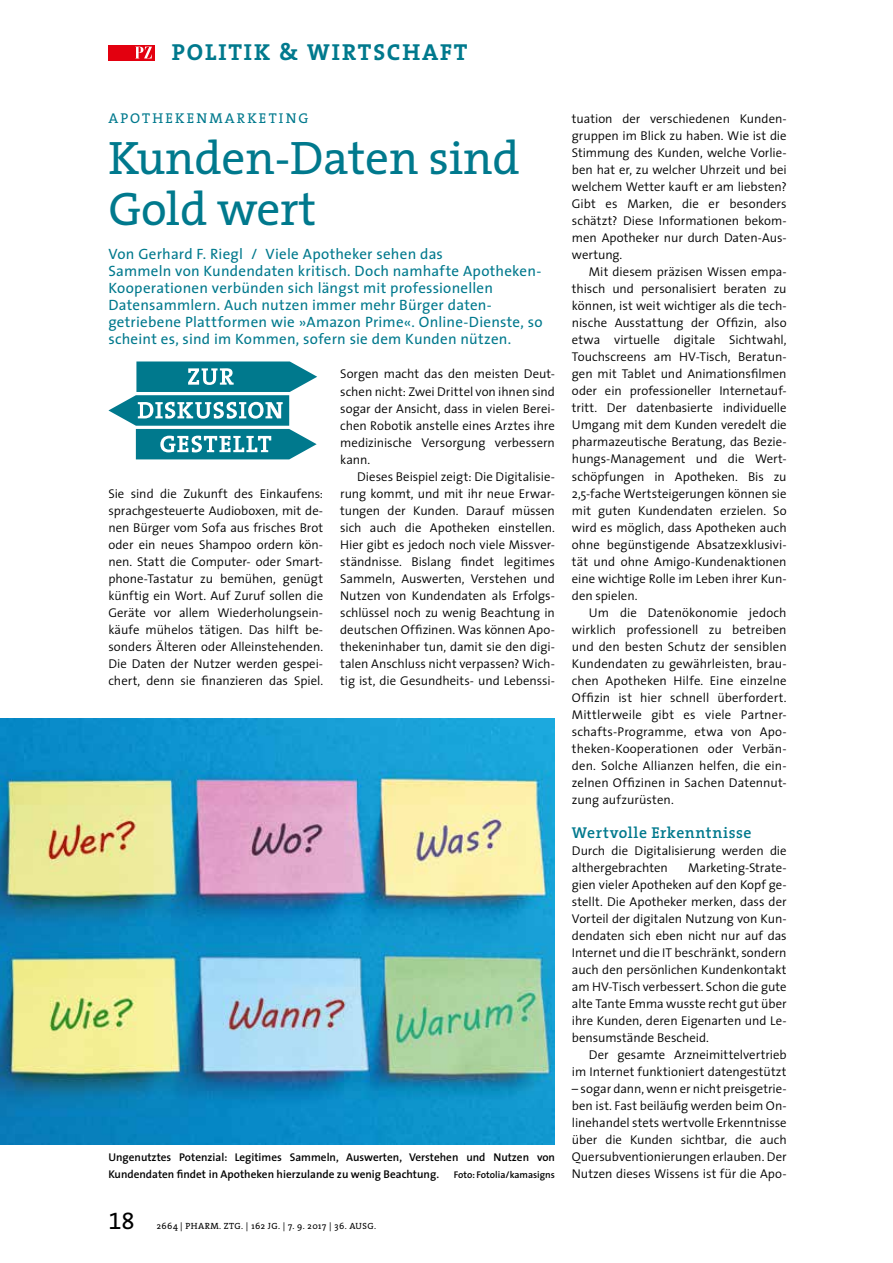
<style>
.page{position:relative;width:893px;height:1263px;background:#fff}
.page>*{position:absolute;margin:0;border:0;box-sizing:border-box;transform-origin:0 0}
.t1{font:47.25px/51px "The Serif";letter-spacing:-.005em;color:#00798d}
.t2{font:24px "The Serif Expert";color:#000}
.t3{font:700 23.25px "The Serif";letter-spacing:.08em;color:#00798d}
.t4{font:600 15.75px "The Serif";letter-spacing:.03em;color:#00798d}
.t5{font:15px/17px "The Sans";letter-spacing:.015em;color:#00798d}
.t6{font:14.25px "The Serif Caps";letter-spacing:.15em;color:#00798d}
.t7{font:300 12.75px/17px "The Sans";letter-spacing:-.005em;color:#000;text-align:justify}
.t8{font:600 11.25px/17px "The Sans";color:#000}
.t9{font:600 9.75px "The Sans";color:#000}
.t10{font:9px "The Serif";letter-spacing:.05em;color:#000}
</style>
<div class="page">
<div style="left:108px;top:45px;width:47px;height:15px;background:#e3000f"></div>
<svg style="left:136px;top:47px;width:16px;height:11px"></svg>
<svg style="left:108px;top:361px;width:209px;height:98px"></svg>
<img style="left:0;top:719px;width:555px;height:425px">
<h3 class="t3" style="left:172px;top:38px;width:297px">POLITIK &amp; WIRTSCHAFT</h3>
<p class="t6" style="left:108px;top:109px;width:202px">APOTHEKENMARKETING</p>
<h1 class="t1" style="left:108px;top:133px;width:413px">Kunden-Daten sind<br>Gold wert</h1>
<p class="t5" style="left:108px;top:246px;width:436px">Von Gerhard F. Riegl / Viele Apotheker sehen das<br>Sammeln von Kundendaten kritisch. Doch namhafte Apotheken-Kooperationen verbünden sich längst mit professionellen Datensammlern. Auch nutzen immer mehr Bürger daten&shy;getriebene Plattformen wie »Amazon Prime«. Online-Dienste, so scheint es, sind im Kommen, sofern sie dem Kunden nützen.</p>
<p class="t7" style="left:108px;top:485px;width:216px">Sie sind die Zukunft des Einkaufens: sprachgesteuerte Audioboxen, mit de&shy;nen Bürger vom Sofa aus frisches Brot oder ein neues Shampoo ordern kön&shy;nen. Statt die Computer- oder Smart&shy;phone-Tastatur zu bemühen, genügt künftig ein Wort. Auf Zuruf sollen die Geräte vor allem Wiederholungsein&shy;käufe mühelos tätigen. Das hilft be&shy;sonders Älteren oder Alleinstehenden.<br>Die Daten der Nutzer werden gespei&shy;chert, denn sie finanzieren das Spiel.</p>
<p class="t7" style="left:340px;top:366px;width:216px">Sorgen macht das den meisten Deut&shy;schen nicht: Zwei Drittel von ihnen sind sogar der Ansicht, dass in vielen Berei&shy;chen Robotik anstelle eines Arztes ihre medizinische Versorgung verbessern kann.</p>
<p class="t7" style="left:340px;top:468px;width:216px;text-indent:17px">Dieses Beispiel zeigt: Die Digitalisie&shy;rung kommt, und mit ihr neue Erwar&shy;tungen der Kunden. Darauf müssen sich auch die Apotheken einstellen.<br>Hier gibt es jedoch noch viele Missver&shy;ständnisse. Bislang findet legitimes Sammeln, Auswerten, Verstehen und Nutzen von Kundendaten als Erfolgs&shy;schlüssel noch zu wenig Beachtung in deutschen Offizinen. Was können Apo&shy;thekeninhaber tun, damit sie den digi&shy;talen Anschluss nicht verpassen? Wich&shy;tig ist, die Gesundheits- und Lebenssi-</p>
<p class="t8" style="left:108px;top:1149px;width:448px">Ungenutztes Potenzial: Legitimes Sammeln, Auswerten, Verstehen und Nutzen von<br>Kundendaten findet in Apotheken hierzulande zu wenig Beachtung.</p>
<p class="t9" style="left:454px;top:1168px;width:103px">Foto: Fotolia/kamasigns</p>
<h2 class="t2" style="left:108px;top:1205px;width:28px">18</h2>
<p class="t10" style="left:157px;top:1220px;width:221px">2664 | PHARM. ZTG. | 162 JG. | 7. 9. 2017 | 36. AUSG.</p>
<p class="t7" style="left:572px;top:111px;width:216px">tuation der verschiedenen Kunden&shy;gruppen im Blick zu haben. Wie ist die Stimmung des Kunden, welche Vorlie&shy;ben hat er, zu welcher Uhrzeit und bei welchem Wetter kauft er am liebsten?<br>Gibt es Marken, die er besonders schätzt? Diese Informationen bekom&shy;men Apotheker nur durch Daten-Aus&shy;wertung.</p>
<p class="t7" style="left:572px;top:264px;width:216px;text-indent:17px">Mit diesem präzisen Wissen empa&shy;thisch und personalisiert beraten zu können, ist weit wichtiger als die tech&shy;nische Ausstattung der Offizin, also etwa virtuelle digitale Sichtwahl, Touchscreens am HV-Tisch, Beratun&shy;gen mit Tablet und Animationsfilmen oder ein professioneller Internetauf&shy;tritt. Der datenbasierte individuelle Umgang mit dem Kunden veredelt die pharmazeutische Beratung, das Bezie&shy;hungs-Management und die Wert&shy;schöpfungen in Apotheken. Bis zu 2,5-fache Wertsteigerungen können sie mit guten Kundendaten erzielen. So wird es möglich, dass Apotheken auch ohne begünstigende Absatzexklusivi&shy;tät und ohne Amigo-Kundenaktionen eine wichtige Rolle im Leben ihrer Kun&shy;den spielen.</p>
<p class="t7" style="left:572px;top:604px;width:216px;text-indent:17px">Um die Datenökonomie jedoch wirklich professionell zu betreiben und den besten Schutz der sensiblen Kundendaten zu gewährleisten, brau&shy;chen Apotheken Hilfe. Eine einzelne Offizin ist hier schnell überfordert.<br>Mittlerweile gibt es viele Partner&shy;schafts-Programme, etwa von Apo&shy;theken-Kooperationen oder Verbän&shy;den. Solche Allianzen helfen, die ein&shy;zelnen Offizinen in Sachen Datennut&shy;zung aufzurüsten.</p>
<p class="t4" style="left:572px;top:822px;width:181px">Wertvolle Erkenntnisse</p>
<p class="t7" style="left:572px;top:842px;width:216px">Durch die Digitalisierung werden die althergebrachten</p>
<p class="t7" style="left:572px;top:859px;width:216px;text-indent:116px">Marketing-Strate&shy;gien vieler Apotheken auf den Kopf ge&shy;stellt. Die Apotheker merken, dass der Vorteil der digitalen Nutzung von Kun&shy;dendaten sich eben nicht nur auf das Internet und die IT beschränkt, sondern auch den persönlichen Kundenkontakt am HV-Tisch verbessert. Schon die gute alte Tante Emma wusste recht gut über ihre Kunden, deren Eigenarten und Le&shy;bensumstände Bescheid.</p>
<p class="t7" style="left:572px;top:1046px;width:216px;text-align:right">Der gesamte Arzneimittelvertrieb im Internet funktioniert datengestützt</p>
<p class="t7" style="left:572px;top:1080px;width:216px">– sogar dann, wenn er nicht preisgetrie&shy;ben ist. Fast beiläufig werden beim On&shy;linehandel stets wertvolle Erkenntnisse über die Kunden sichtbar, die auch Quersubventionierungen erlauben. Der Nutzen dieses Wissens ist für die Apo-</p>
</div>
